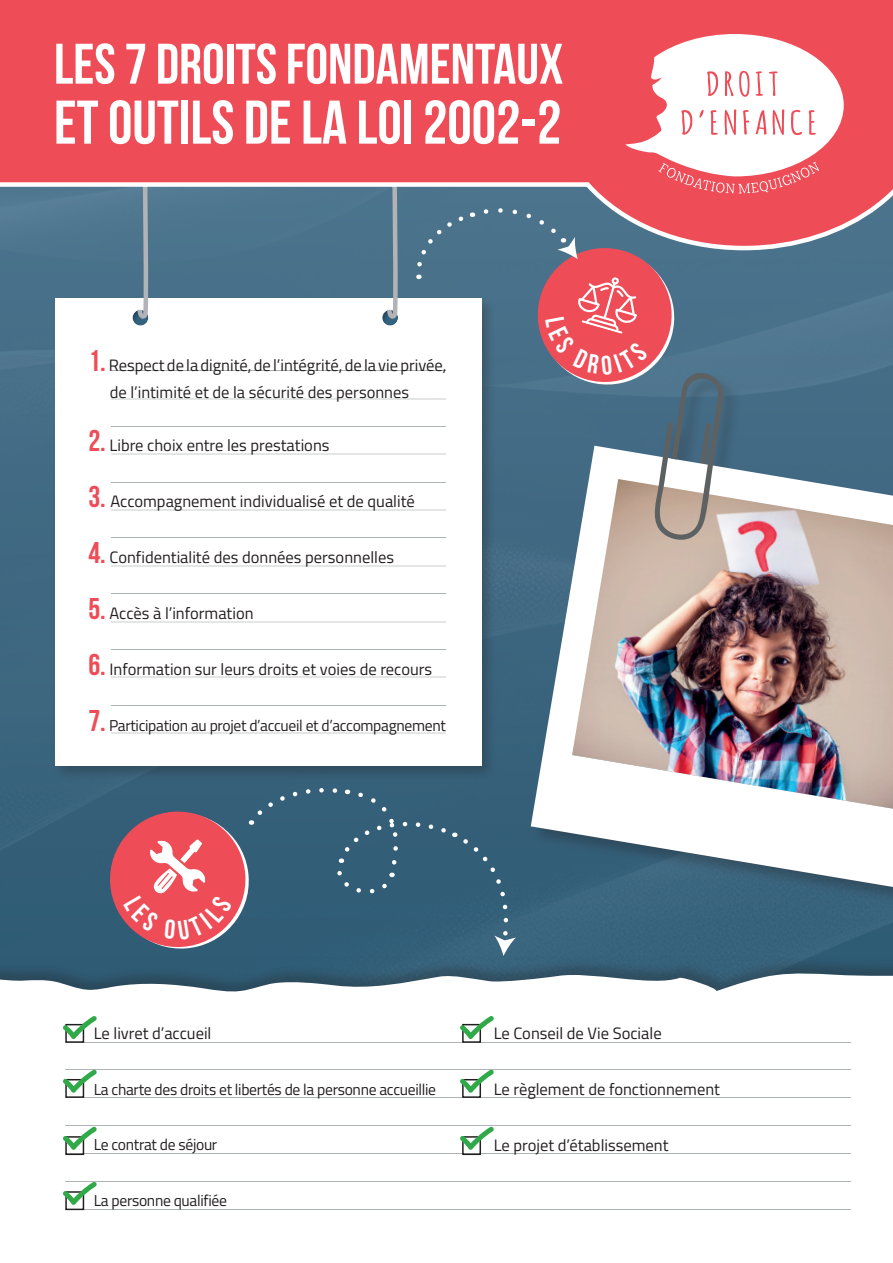
<style>
.page{position:relative;width:893px;height:1263px;background:#fff}
.page>*{position:absolute;margin:0;border:0;box-sizing:border-box;transform-origin:0 0}
.t1{font:700 61.5px "Bebas Neue";color:#fff}
.t2{font:700 57px "Bebas Neue";color:#fff}
.t3{font:16.5px/27px "Titillium Web";color:#231f20}
.t4{font:15.75px "Titillium Web";letter-spacing:-.02em;color:#231f20}
.s1{font-family:"Bebas Neue";font-weight:700;font-size:30px;color:#ee4d58}
</style>
<div class="page">
<img style="left:0;top:253px;width:893px;height:704px">
<div style="left:0;top:957px;width:893px;height:306px;background:#305c75"></div>
<div style="left:0;top:971px;width:893px;height:292px;background:#fff"></div>
<div style="left:52px;top:296px;width:444px;height:485px;background:#231f20;opacity:.3"></div>
<div style="left:55px;top:299px;width:426px;height:467px;background:#fff"></div>
<div style="left:380px;top:309px;width:19px;height:18px;background:#231f20;opacity:.3"></div>
<hr style="left:111px;top:370px;width:335px;height:1px;background:#aeb4b6">
<hr style="left:111px;top:398px;width:335px;height:1px;background:#e3e6e5">
<hr style="left:111px;top:426px;width:335px;height:1px;background:#aeb4b6">
<hr style="left:111px;top:454px;width:335px;height:1px;background:#e3e6e5">
<hr style="left:111px;top:482px;width:335px;height:1px;background:#aeb4b6">
<hr style="left:111px;top:510px;width:335px;height:1px;background:#e3e6e5">
<hr style="left:111px;top:537px;width:335px;height:1px;background:#aeb4b6">
<hr style="left:111px;top:565px;width:335px;height:1px;background:#e3e6e5">
<hr style="left:111px;top:593px;width:335px;height:1px;background:#aeb4b6">
<hr style="left:111px;top:621px;width:335px;height:1px;background:#e3e6e5">
<hr style="left:111px;top:649px;width:335px;height:1px;background:#aeb4b6">
<hr style="left:111px;top:677px;width:335px;height:1px;background:#e3e6e5">
<hr style="left:111px;top:704px;width:335px;height:1px;background:#aeb4b6">
<hr style="left:111px;top:732px;width:335px;height:1px;background:#e3e6e5">
<div style="left:130px;top:309px;width:19px;height:18px;background:#231f20;opacity:.3"></div>
<svg style="left:136px;top:253px;width:13px;height:71px"></svg>
<svg style="left:385px;top:253px;width:14px;height:71px"></svg>
<hr style="left:65px;top:1041px;width:786px;height:1px;background:#aeb4b6">
<hr style="left:65px;top:1069px;width:786px;height:1px;background:#aeb4b6">
<hr style="left:65px;top:1097px;width:786px;height:1px;background:#aeb4b6">
<hr style="left:65px;top:1125px;width:786px;height:1px;background:#aeb4b6">
<hr style="left:65px;top:1153px;width:786px;height:1px;background:#aeb4b6">
<hr style="left:65px;top:1181px;width:786px;height:1px;background:#aeb4b6">
<hr style="left:65px;top:1208px;width:786px;height:1px;background:#aeb4b6">
<svg style="left:0;top:0;width:893px;height:253px;background:#cf5866"></svg>
<svg style="left:625px;top:34px;width:219px;height:159px"></svg>
<div style="left:65px;top:1024px;width:19px;height:19px;border:2px solid #231f20"></div>
<div style="left:462px;top:1024px;width:19px;height:19px;border:2px solid #231f20"></div>
<div style="left:65px;top:1079px;width:19px;height:19px;border:2px solid #231f20"></div>
<div style="left:462px;top:1079px;width:19px;height:19px;border:2px solid #231f20"></div>
<div style="left:65px;top:1136px;width:19px;height:19px;border:2px solid #231f20"></div>
<div style="left:462px;top:1136px;width:19px;height:19px;border:2px solid #231f20"></div>
<div style="left:65px;top:1191px;width:19px;height:19px;border:2px solid #231f20"></div>
<svg style="left:63px;top:1016px;width:34px;height:23px"></svg>
<svg style="left:63px;top:1069px;width:34px;height:24px"></svg>
<svg style="left:63px;top:1126px;width:34px;height:24px"></svg>
<svg style="left:63px;top:1181px;width:34px;height:24px"></svg>
<svg style="left:460px;top:1016px;width:34px;height:23px"></svg>
<svg style="left:460px;top:1069px;width:34px;height:24px"></svg>
<svg style="left:460px;top:1126px;width:34px;height:24px"></svg>
<div style="left:531px;top:373px;width:362px;height:535px;background:#231f20;opacity:.3"></div>
<img style="left:531px;top:446px;width:362px;height:441px">
<div style="left:414px;top:211px;width:59px;height:68px;background:#4a728b"></div>
<svg style="left:481px;top:206px;width:244px;height:335px;background:#837a8a"></svg>
<svg style="left:108px;top:786px;width:408px;height:170px;background:#5d6176"></svg>
<h2 class="t2" style="left:54px;top:33px;width:511px">LES 7 DROITS FONDAMENTAUX</h2>
<h1 class="t1" style="left:54px;top:89px;width:509px">ET OUTILS DE LA LOI 2002-2</h1>
<p class="t3" style="left:110px;top:351px;width:338px;text-indent:-21px"><span class="s1">1.</span> Respect de la dignité, de l’intégrité, de la vie privée, de l’intimité et de la sécurité des personnes</p>
<p class="t3" style="left:88px;top:431px;width:243px"><span class="s1">2.</span> Libre choix entre les prestations</p>
<p class="t3" style="left:88px;top:487px;width:328px"><span class="s1">3.</span> Accompagnement individualisé et de qualité</p>
<p class="t3" style="left:88px;top:543px;width:307px"><span class="s1">4.</span> Confidentialité des données personnelles</p>
<p class="t3" style="left:88px;top:599px;width:167px"><span class="s1">5.</span> Accès à l’information</p>
<p class="t3" style="left:88px;top:655px;width:345px"><span class="s1">6.</span> Information sur leurs droits et voies de recours</p>
<p class="t4" style="left:88px;top:714px;width:359px"><span class="s1">7.</span> Participation au projet d’accueil et d’accompagnement</p>
<p class="t3" style="left:94px;top:1019px;width:119px">Le livret d’accueil</p>
<p class="t4" style="left:94px;top:1078px;width:344px">La charte des droits et libertés de la personne accueillie</p>
<p class="t4" style="left:94px;top:1133px;width:125px">Le contrat de séjour</p>
<p class="t4" style="left:94px;top:1189px;width:135px">La personne qualifiée</p>
<p class="t3" style="left:494px;top:1019px;width:169px">Le Conseil de Vie Sociale</p>
<p class="t3" style="left:494px;top:1075px;width:228px">Le règlement de fonctionnement</p>
<p class="t3" style="left:494px;top:1131px;width:176px">Le projet d’établissement</p>
</div>
